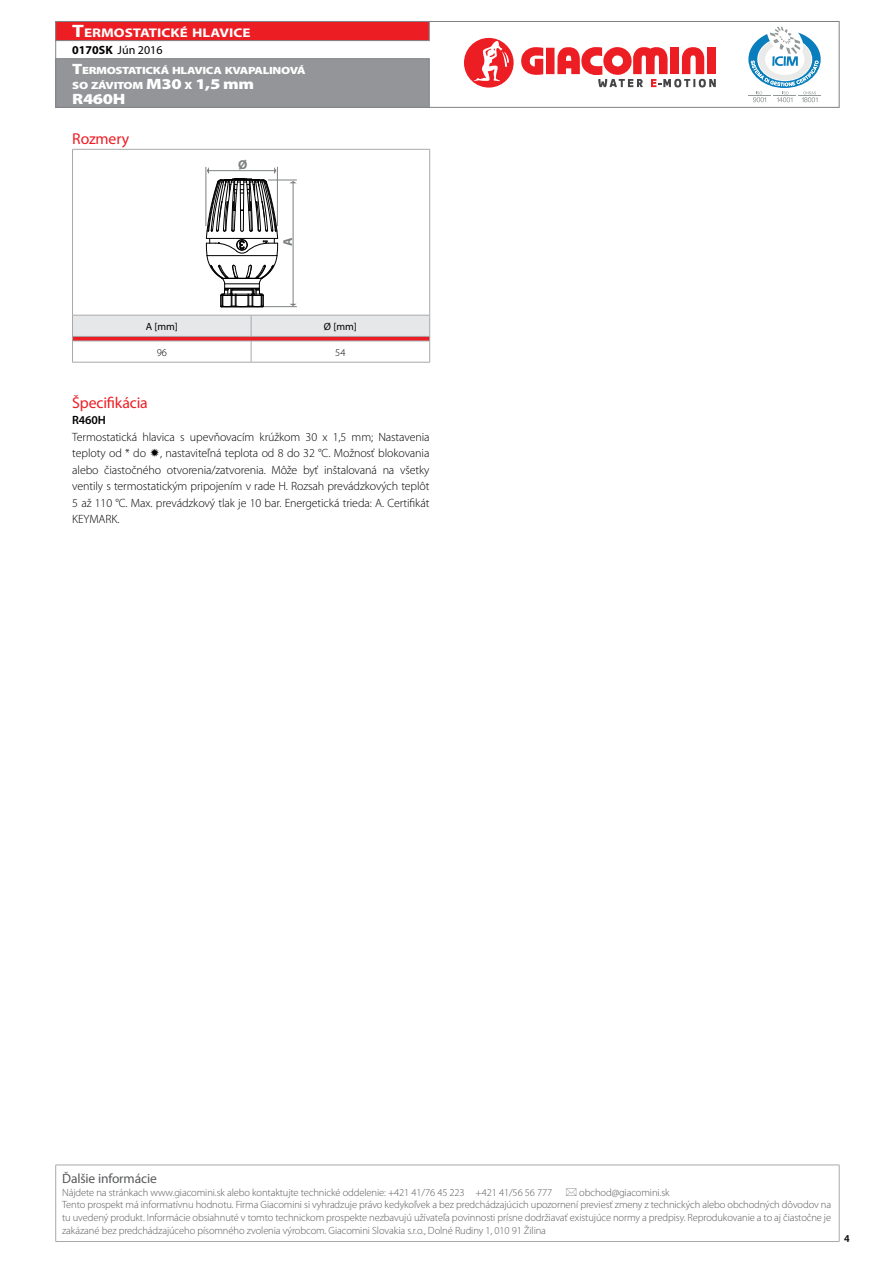
<style>
.page{position:relative;width:893px;height:1263px;background:#fff}
.page>*{position:absolute;margin:0;border:0;box-sizing:border-box;transform-origin:0 0}
.t1{font:15.75px "Myriad Pro";letter-spacing:-.01em;color:#ed1d24}
.t2{font:900 15px "Myriad Pro";color:#fff;scale:1.2 1}
.t3{font:13.5px "Myriad Pro";letter-spacing:-.01em;color:#58595b}
.t4{font:700 12.9px "Myriad Pro";color:#7b7f80}
.t5{font:700 12.6px "Myriad Pro";color:#fff;scale:1.2 1}
.t6{font:300 12px/16.5px "Myriad Pro";letter-spacing:-.01em;color:#000;text-align:justify}
.t7{font:12px "Myriad Pro";color:#000}
.t8{font:600 12px "Myriad Pro";letter-spacing:-.01em;color:#000}
.t9{font:300 10.5px/12.6px "Myriad Pro";letter-spacing:-.01em;color:#58595b}
.t10{font:900 10.5px/15px "Myriad Pro";letter-spacing:-.03em;color:#fff;scale:1.2 1}
.t11{font:10.5px "Myriad Pro";color:#000}
.t12{font:300 10.5px "Myriad Pro";color:#000}
.t13{font:600 10.5px "Myriad Pro";color:#000}
.s1{font-size:18px}
.s2{font-size:15px}
.s3{font-weight:700}
</style>
<div class="page">
<div style="left:55px;top:21px;width:784px;height:87px;background:#fff;border:1px solid #808285"></div>
<div style="left:55px;top:58px;width:374px;height:50px;background:#939598;border:1px solid #808285"></div>
<div style="left:55px;top:21px;width:374px;height:20px;background:#ed1d24;border:1px solid #808285"></div>
<svg style="left:521px;top:47px;width:22px;height:28px"></svg>
<div style="left:546px;top:48px;width:8px;height:26px;background:#ed1d24"></div>
<svg style="left:557px;top:47px;width:159px;height:40px"></svg>
<svg style="left:464px;top:37px;width:50px;height:51px"></svg>
<svg style="left:748px;top:27px;width:73px;height:75px"></svg>
<hr style="left:72px;top:149px;width:179px;height:1px;background:#a7a9ac">
<hr style="left:72px;top:150px;width:1px;height:165px;background:#a7a9ac">
<hr style="left:251px;top:149px;width:179px;height:1px;background:#a7a9ac">
<hr style="left:429px;top:150px;width:1px;height:165px;background:#a7a9ac">
<hr style="left:72px;top:362px;width:179px;height:1px;background:#a7a9ac">
<hr style="left:251px;top:362px;width:179px;height:1px;background:#a7a9ac">
<svg style="left:72px;top:315px;width:358px;height:47px"></svg>
<svg style="left:206px;top:167px;width:91px;height:140px"></svg>
<hr style="left:55px;top:1165px;width:784px;height:1px;background:#a7a9ac">
<hr style="left:55px;top:1241px;width:784px;height:1px;background:#a7a9ac">
<hr style="left:55px;top:1165px;width:1px;height:76px;background:#a7a9ac">
<hr style="left:839px;top:1165px;width:1px;height:76px;background:#a7a9ac">
<p class="t5" style="left:72px;top:25px;width:150px"><span class="s1">T</span>ERMOSTATICKÉ HLAVICE</p>
<p class="t10" style="left:72px;top:62px;width:196px"><span class="s2">T</span>ERMOSTATICKÁ HLAVICA KVAPALINOVÁ<br>SO ZÁVITOM <span class="s2">M30</span> X <span class="s2">1,5</span> <span class="s2">mm</span></p>
<h2 class="t2" style="left:72px;top:89px;width:44px">R460H</h2>
<p class="t7" style="left:72px;top:43px;width:92px"><span class="s3">0170SK</span> Jún 2016</p>
<h1 class="t1" style="left:72px;top:129px;width:58px">Rozmery</h1>
<p class="t4" style="left:238px;top:157px;width:11px">Ø</p>
<p class="t4" style="left:280px;top:246px;width:10px;rotate:-90deg">A</p>
<p class="t11" style="left:146px;top:320px;width:34px">A [mm]</p>
<p class="t11" style="left:324px;top:320px;width:34px">Ø [mm]</p>
<p class="t12" style="left:157px;top:346px;width:12px">96</p>
<p class="t12" style="left:335px;top:346px;width:12px">54</p>
<h1 class="t1" style="left:72px;top:393px;width:77px">Špecifikácia</h1>
<p class="t8" style="left:72px;top:412px;width:35px">R460H</p>
<p class="t6" style="left:72px;top:428px;width:359px">Termostatická hlavica s upevňovacím krúžkom 30 x 1,5 mm; Nastavenia teploty od * do , nastaviteľná teplota od 8 do 32 °C. Možnosť blokovania alebo čiastočného otvorenia/zatvorenia. Môže byť inštalovaná na všetky ventily s termostatickým pripojením v rade H. Rozsah prevádzkových teplôt 5 až 110 °C. Max. prevádzkový tlak je 10 bar. Energetická trieda: A. Certifikát KEYMARK.</p>
<p class="t3" style="left:62px;top:1170px;width:96px">Ďalšie informácie</p>
<p class="t9" style="left:62px;top:1186px;width:492px">Nájdete na stránkach www.giacomini.sk alebo kontaktujte technické oddelenie: +421 41/76 45 223 +421 41/56 56 777</p>
<p class="t9" style="left:62px;top:1186px;width:771px;text-indent:517px">obchod@giacomini.sk<br>Tento prospekt má informatívnu hodnotu. Firma Giacomini si vyhradzuje právo kedykoľvek a bez predchádzajúcich upozornení previesť zmeny z technických alebo obchodných dôvodov na tu uvedený produkt. Informácie obsiahnuté v tomto technickom prospekte nezbavujú užívateľa povinnosti prísne dodržiavať existujúce normy a predpisy. Reprodukovanie a to aj čiastočne je zakázané bez predchádzajúceho písomného zvolenia výrobcom. Giacomini Slovakia s.r.o., Dolné Rudiny 1, 010 91 Žilina</p>
<p class="t13" style="left:844px;top:1231px;width:7px">4</p>
</div>
